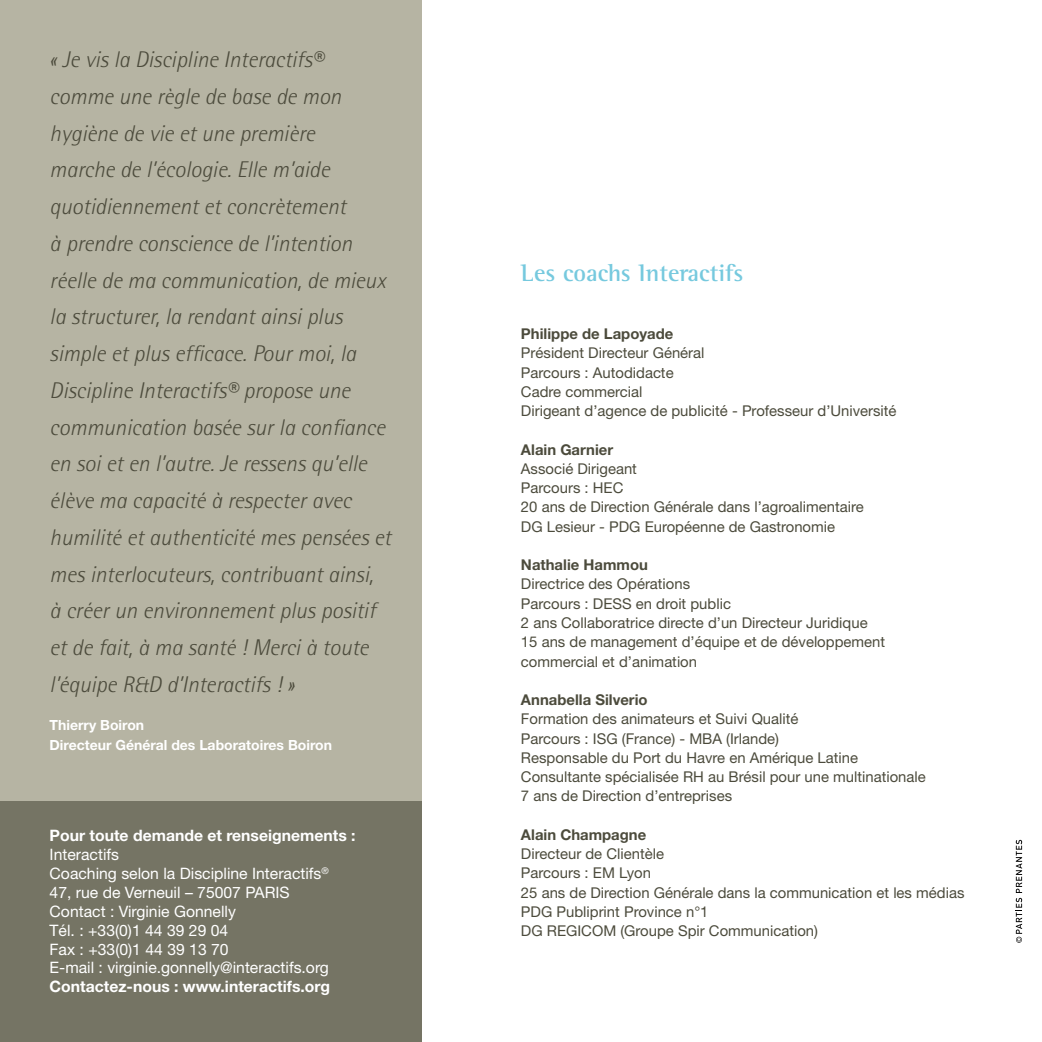
<style>
.page{position:relative;width:1042px;height:1042px;background:#fff}
.page>*{position:absolute;margin:0;border:0;box-sizing:border-box;transform-origin:0 0}
.t1{font:700 24.5px "Rotis Semi Serif";color:#76c9de}
.t2{font:italic 300 22.75px/36.8px "Rotis Semi Sans";color:#4c4b3c}
.t3{font:15.75px/18.9px "Helvetica Neue";color:#fff}
.t4{font:700 15.75px "Helvetica Neue";color:#fff}
.t5{font:14.88px/19.2px "Helvetica Neue";color:#4c4b3c}
.t6{font:700 14.88px "Helvetica Neue";color:#4c4b3c}
.t7{font:700 14px/19.2px "Helvetica Neue";color:#fff}
</style>
<div class="page">
<div style="left:0;top:0;width:422px;height:1042px;background:#b6b4a3"></div>
<div style="left:0;top:801px;width:422px;height:241px;background:#757464"></div>
<svg style="left:1016px;top:840px;width:6px;height:103px"></svg>
<p class="t2" style="left:50px;top:41px;width:343px">« Je vis la Discipline Interactifs® comme une règle de base de mon hygiène de vie et une première<br>marche de l’écologie. Elle m’aide quotidiennement et concrètement<br>à prendre conscience de l’intention réelle de ma communication, de mieux la structurer, la rendant ainsi plus simple et plus efficace. Pour moi, la Discipline Interactifs® propose une communication basée sur la confiance en soi et en l’autre. Je ressens qu’elle élève ma capacité à respecter avec humilité et authenticité mes pensées et mes interlocuteurs, contribuant ainsi,<br>à créer un environnement plus positif et de fait, à ma santé ! Merci à toute l’équipe R&amp;D d’Interactifs ! »</p>
<p class="t7" style="left:50px;top:715px;width:284px">Thierry Boiron<br>Directeur Général des Laboratoires Boiron</p>
<p class="t4" style="left:50px;top:826px;width:307px">Pour toute demande et renseignements :</p>
<p class="t3" style="left:50px;top:845px;width:281px">Interactifs<br>Coaching selon la Discipline Interactifs<sup>®<br></sup>47, rue de Verneuil – 75007 PARIS<br>Contact : Virginie Gonnelly<br>Tél. : +33(0)1 44 39 29 04<br>Fax : +33(0)1 44 39 13 70<br>E-mail : virginie.gonnelly@interactifs.org</p>
<p class="t4" style="left:50px;top:977px;width:282px">Contactez-nous : www.interactifs.org</p>
<h1 class="t1" style="left:521px;top:258px;width:224px">Les coachs Interactifs</h1>
<p class="t6" style="left:521px;top:325px;width:154px">Philippe de Lapoyade</p>
<p class="t5" style="left:521px;top:343px;width:377px">Président Directeur Général<br>Parcours : Autodidacte<br>Cadre commercial<br>Dirigeant d’agence de publicité - Professeur d’Université</p>
<p class="t6" style="left:521px;top:440px;width:94px">Alain Garnier</p>
<p class="t5" style="left:521px;top:459px;width:344px">Associé Dirigeant<br>Parcours : HEC<br>20 ans de Direction Générale dans l’agroalimentaire<br>DG Lesieur - PDG Européenne de Gastronomie</p>
<p class="t6" style="left:521px;top:556px;width:128px">Nathalie Hammou</p>
<p class="t5" style="left:521px;top:574px;width:366px">Directrice des Opérations<br>Parcours : DESS en droit public<br>2 ans Collaboratrice directe d’un Directeur Juridique 15 ans de management d’équipe et de développement commercial et d’animation</p>
<p class="t6" style="left:521px;top:690px;width:128px">Annabella Silverio</p>
<p class="t5" style="left:521px;top:709px;width:406px">Formation des animateurs et Suivi Qualité<br>Parcours : ISG (France) - MBA (Irlande)<br>Responsable du Port du Havre en Amérique Latine Consultante spécialisée RH au Brésil pour une multinationale 7 ans de Direction d’entreprises</p>
<p class="t6" style="left:521px;top:825px;width:127px">Alain Champagne</p>
<p class="t5" style="left:521px;top:844px;width:445px">Directeur de Clientèle<br>Parcours : EM Lyon<br>25 ans de Direction Générale dans la communication et les médias PDG Publiprint Province n°1<br>DG REGICOM (Groupe Spir Communication)</p>
</div>
